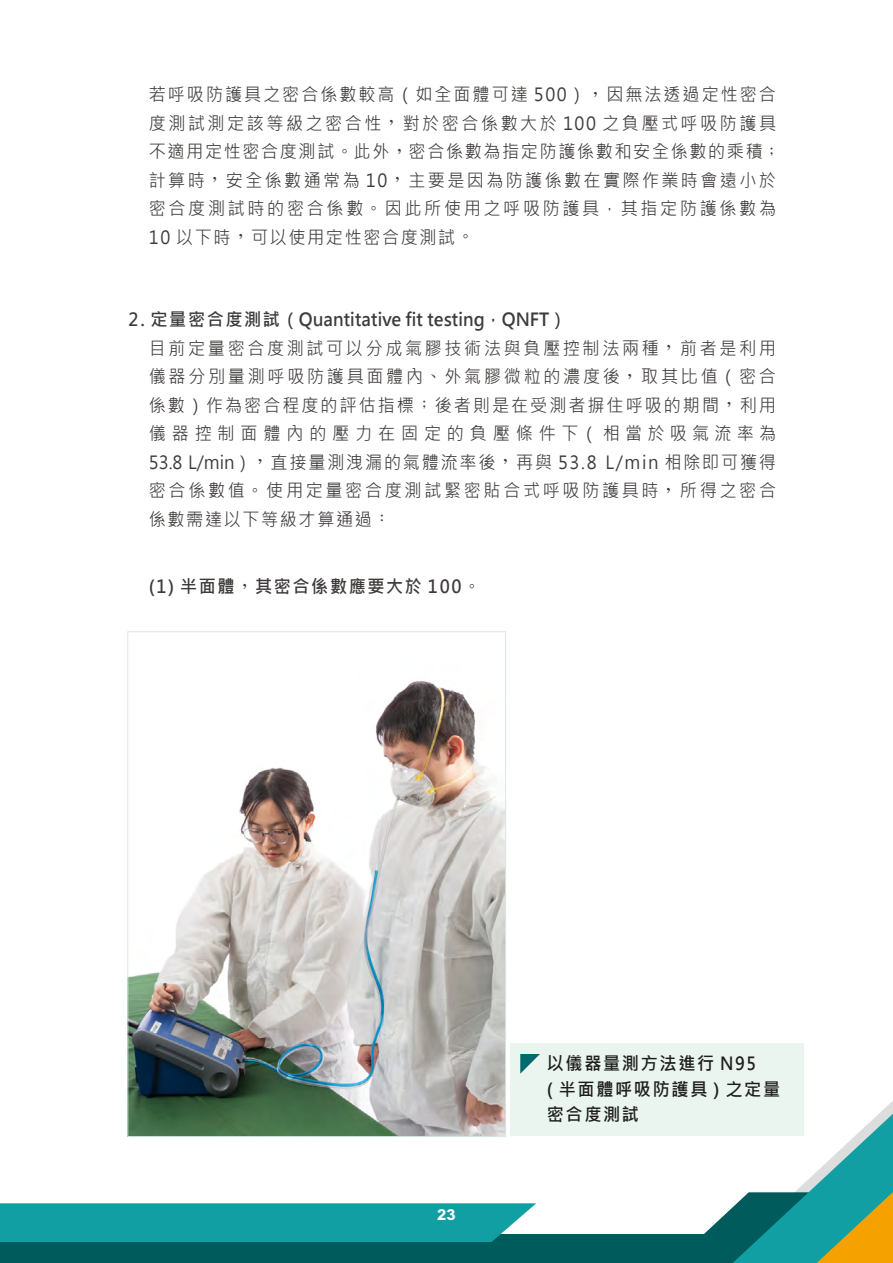
<style>
.page{position:relative;width:893px;height:1263px;background:#fff}
.page>*{position:absolute;margin:0;border:0;box-sizing:border-box;transform-origin:0 0}
.t1{font:18px/28.5px "Microsoft Jheng Hei";letter-spacing:.145em;color:#3e3a39;scale:.95 1}
.t2{font:700 18px/25.5px "Microsoft Jheng Hei";letter-spacing:.1em;color:#1f1e1d;scale:.95 1}
.t3{font:700 18px "Microsoft Jheng Hei";letter-spacing:.095em;color:#3e3a39;scale:.95 1}
.t4{font:800 15px "M Hei HK";color:#fff}
.s1{font-family:"Adobe Ming Std";font-weight:300}
.s2{font-weight:700}
</style>
<div class="page">
<div style="left:0;top:1234px;width:869px;height:29px;background:#005b5c"></div>
<svg style="left:659px;top:1101px;width:234px;height:162px"></svg>
<div style="left:0;top:1203px;width:536px;height:39px;background:#129fa3"></div>
<div style="left:510px;top:1043px;width:294px;height:92px;background:#eaf5f0"></div>
<img style="left:130px;top:681px;width:374px;height:454px">
<svg style="left:520px;top:1054px;width:20px;height:20px"></svg>
<p class="t1" style="left:149px;top:80px;width:666px">若呼吸防護具之密合係數較高（如全面體可達 500）<span class="s1">，</span>因無法透過定性密合度測試測定該等級之密合性<span class="s1">，</span>對於密合係數大於 100 之負壓式呼吸防護具不適用定性密合度測試<span class="s1">。</span>此外<span class="s1">，</span>密合係數為指定防護係數和安全係數的乘積<span class="s1">；</span>計算時<span class="s1">，</span>安全係數通常為 10<span class="s1">，</span>主要是因為防護係數在實際作業時會遠小於密合度測試時的密合係數<span class="s1">。</span>因此所使用之呼吸防護具，其指定防護係數為10 以下時<span class="s1">，</span>可以使用定性密合度測試<span class="s1">。</span></p>
<p class="t1" style="left:149px;top:305px;width:662px;text-indent:-20px"><span class="s2">2. 定量密合度測試（Quantitative fit testing，QNFT）<br></span>目前定量密合度測試可以分成氣膠技術法與負壓控制法兩種<span class="s1">，</span>前者是利用儀器分別量測呼吸防護具面體內<span class="s1">、</span>外氣膠微粒的濃度後<span class="s1">，</span>取其比值（密合係數）作為密合程度的評估指標<span class="s1">；</span>後者則是在受測者摒住呼吸的期間<span class="s1">，</span>利用儀器控制面體內的壓力在固定的負壓條件下（相當於吸氣流率為53.8 L/min）<span class="s1">，</span>直接量測洩漏的氣體流率後<span class="s1">，</span>再與 53.8 L/min 相除即可獲得密合係數值<span class="s1">。</span>使用定量密合度測試緊密貼合式呼吸防護具時<span class="s1">，</span>所得之密合係數需達以下等級才算通過<span class="s1">：</span></p>
<p class="t3" style="left:149px;top:575px;width:351px">(1) 半面體<span class="s1">，</span>其密合係數應要大於 100<span class="s1">。</span></p>
<p class="t4" style="left:437px;top:1204px;width:20px">23</p>
<p class="t2" style="left:547px;top:1051px;width:247px">以儀器量測方法進行 N95<br>( 半面體呼吸防護具 ) 之定量密合度測試</p>
</div>
